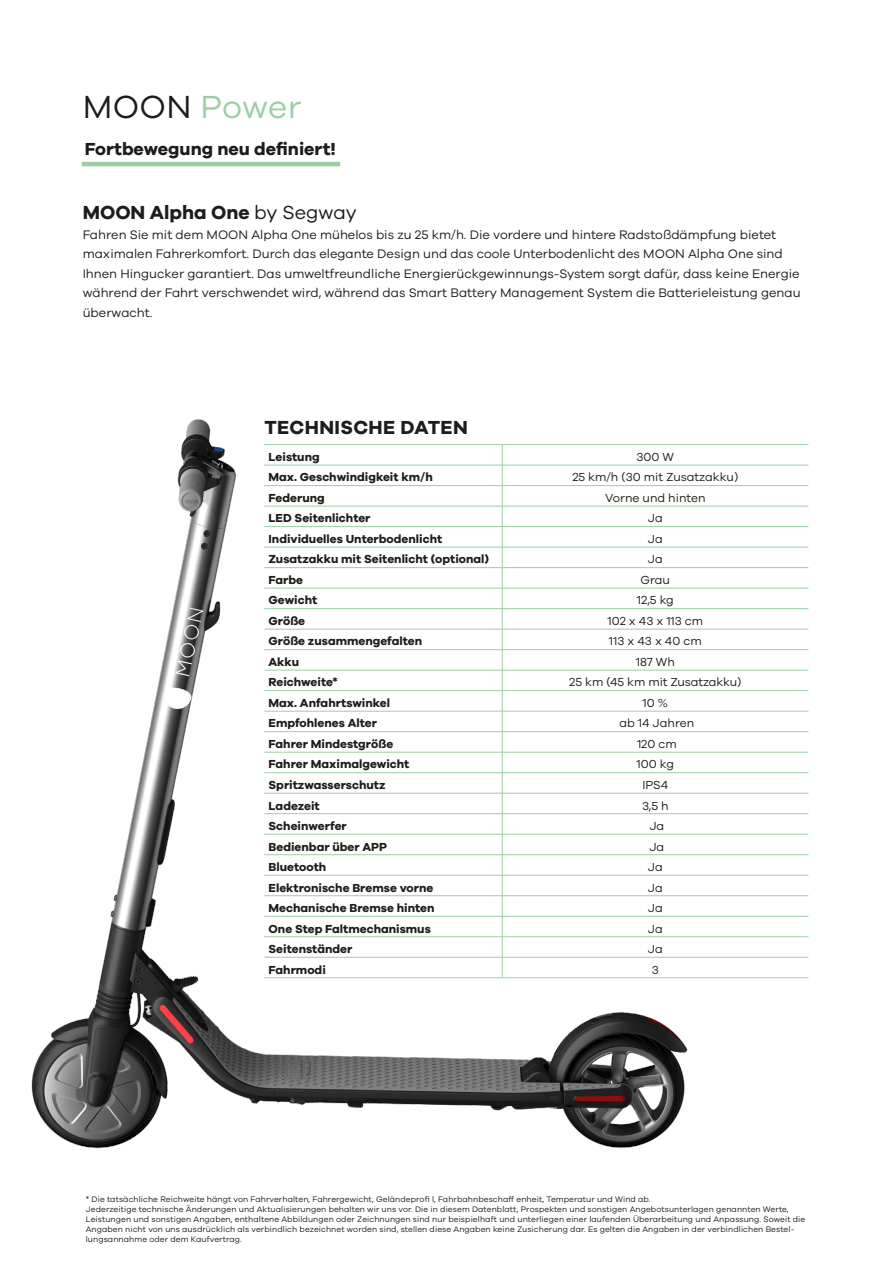
<style>
.page{position:relative;width:893px;height:1263px;background:#fff}
.page>*{position:absolute;margin:0;border:0;box-sizing:border-box;transform-origin:0 0}
.t1{font:33px "Galano Grotesque";letter-spacing:.01em;color:#9ccea5}
.t2{font:700 19.5px "Galano Grotesque";letter-spacing:.005em;color:#1d1d1b}
.t3{font:700 18px "Galano Grotesque";color:#1d1d1b}
.t4{font:12.75px/19.5px "Galano Grotesque";color:#1d1d1b}
.t5{font:700 12px "Galano Grotesque";color:#1d1d1b}
.t6{font:12px "Galano Grotesque";color:#1d1d1b}
.t7{font:8.25px/9.9px "Galano Grotesque";letter-spacing:.01em;color:#1d1d1b}
.s1{color:#1d1d1b}
.s2{font-weight:400}
</style>
<div class="page">
<img style="left:31px;top:419px;width:778px;height:730px">
<hr style="left:82px;top:162px;width:258px;height:4px;background:#9ccea5">
<hr style="left:264px;top:444px;width:238px;height:1px;background:#9ccea5">
<hr style="left:502px;top:444px;width:306px;height:1px;background:#9ccea5">
<hr style="left:264px;top:465px;width:238px;height:1px;background:#9ccea5">
<hr style="left:502px;top:465px;width:306px;height:1px;background:#9ccea5">
<hr style="left:264px;top:485px;width:238px;height:1px;background:#9ccea5">
<hr style="left:502px;top:485px;width:306px;height:1px;background:#9ccea5">
<hr style="left:264px;top:506px;width:238px;height:1px;background:#9ccea5">
<hr style="left:502px;top:506px;width:306px;height:1px;background:#9ccea5">
<hr style="left:264px;top:526px;width:238px;height:1px;background:#9ccea5">
<hr style="left:502px;top:526px;width:306px;height:1px;background:#9ccea5">
<hr style="left:264px;top:547px;width:238px;height:1px;background:#9ccea5">
<hr style="left:502px;top:547px;width:306px;height:1px;background:#9ccea5">
<hr style="left:264px;top:567px;width:238px;height:1px;background:#9ccea5">
<hr style="left:502px;top:567px;width:306px;height:1px;background:#9ccea5">
<hr style="left:264px;top:588px;width:238px;height:1px;background:#9ccea5">
<hr style="left:502px;top:588px;width:306px;height:1px;background:#9ccea5">
<hr style="left:264px;top:608px;width:238px;height:1px;background:#9ccea5">
<hr style="left:502px;top:608px;width:306px;height:1px;background:#9ccea5">
<hr style="left:264px;top:629px;width:238px;height:1px;background:#9ccea5">
<hr style="left:502px;top:629px;width:306px;height:1px;background:#9ccea5">
<hr style="left:264px;top:649px;width:238px;height:1px;background:#9ccea5">
<hr style="left:502px;top:649px;width:306px;height:1px;background:#9ccea5">
<hr style="left:264px;top:670px;width:238px;height:1px;background:#9ccea5">
<hr style="left:502px;top:670px;width:306px;height:1px;background:#9ccea5">
<svg style="left:502px;top:445px;width:1px;height:532px"></svg>
<hr style="left:264px;top:690px;width:238px;height:1px;background:#9ccea5">
<hr style="left:502px;top:690px;width:306px;height:1px;background:#9ccea5">
<hr style="left:264px;top:711px;width:238px;height:1px;background:#9ccea5">
<hr style="left:502px;top:711px;width:306px;height:1px;background:#9ccea5">
<hr style="left:264px;top:731px;width:238px;height:1px;background:#9ccea5">
<hr style="left:502px;top:731px;width:306px;height:1px;background:#9ccea5">
<hr style="left:264px;top:752px;width:238px;height:1px;background:#9ccea5">
<hr style="left:502px;top:752px;width:306px;height:1px;background:#9ccea5">
<hr style="left:264px;top:772px;width:238px;height:1px;background:#9ccea5">
<hr style="left:502px;top:772px;width:306px;height:1px;background:#9ccea5">
<hr style="left:264px;top:793px;width:238px;height:1px;background:#9ccea5">
<hr style="left:502px;top:793px;width:306px;height:1px;background:#9ccea5">
<hr style="left:264px;top:813px;width:238px;height:1px;background:#9ccea5">
<hr style="left:502px;top:813px;width:306px;height:1px;background:#9ccea5">
<hr style="left:264px;top:834px;width:238px;height:1px;background:#9ccea5">
<hr style="left:502px;top:834px;width:306px;height:1px;background:#9ccea5">
<hr style="left:264px;top:854px;width:238px;height:1px;background:#9ccea5">
<hr style="left:502px;top:854px;width:306px;height:1px;background:#9ccea5">
<hr style="left:264px;top:875px;width:238px;height:1px;background:#9ccea5">
<hr style="left:502px;top:875px;width:306px;height:1px;background:#9ccea5">
<hr style="left:264px;top:895px;width:238px;height:1px;background:#9ccea5">
<hr style="left:502px;top:895px;width:306px;height:1px;background:#9ccea5">
<hr style="left:264px;top:916px;width:238px;height:1px;background:#9ccea5">
<hr style="left:502px;top:916px;width:306px;height:1px;background:#9ccea5">
<hr style="left:264px;top:936px;width:238px;height:1px;background:#9ccea5">
<hr style="left:502px;top:936px;width:306px;height:1px;background:#9ccea5">
<hr style="left:264px;top:957px;width:238px;height:1px;background:#9ccea5">
<hr style="left:502px;top:957px;width:306px;height:1px;background:#9ccea5">
<hr style="left:264px;top:977px;width:238px;height:1px;background:#9ccea5">
<hr style="left:502px;top:977px;width:306px;height:1px;background:#9ccea5">
<h1 class="t1" style="left:83px;top:87px;width:220px"><span class="s1">MOON</span> Power</h1>
<h3 class="t3" style="left:85px;top:137px;width:252px">Fortbewegung neu definiert!</h3>
<h2 class="t2" style="left:83px;top:201px;width:276px">MOON Alpha One <span class="s2">by Segway</span></h2>
<p class="t4" style="left:83px;top:224px;width:720px">Fahren Sie mit dem MOON Alpha One mühelos bis zu 25 km/h. Die vordere und hintere Radstoßdämpfung bietet maximalen Fahrerkomfort. Durch das elegante Design und das coole Unterbodenlicht des MOON Alpha One sind Ihnen Hingucker garantiert. Das umweltfreundliche Energierückgewinnungs-System sorgt dafür, dass keine Energie während der Fahrt verschwendet wird, während das Smart Battery Management System die Batterieleistung genau überwacht.</p>
<h2 class="t2" style="left:264px;top:415px;width:205px">TECHNISCHE DATEN</h2>
<h3 class="t5" style="left:269px;top:449px;width:53px">Leistung</h3>
<h3 class="t6" style="left:637px;top:450px;width:39px">300 W</h3>
<h3 class="t5" style="left:269px;top:470px;width:166px">Max. Geschwindigkeit km/h</h3>
<h3 class="t6" style="left:572px;top:470px;width:167px">25 km/h (30 mit Zusatzakku)</h3>
<h3 class="t5" style="left:269px;top:490px;width:58px">Federung</h3>
<h3 class="t6" style="left:605px;top:491px;width:102px">Vorne und hinten</h3>
<h3 class="t5" style="left:269px;top:511px;width:103px">LED Seitenlichter</h3>
<h3 class="t6" style="left:648px;top:511px;width:16px">Ja</h3>
<h3 class="t5" style="left:269px;top:531px;width:175px">Individuelles Unterbodenlicht</h3>
<h3 class="t6" style="left:648px;top:532px;width:16px">Ja</h3>
<h3 class="t5" style="left:269px;top:552px;width:222px">Zusatzakku mit Seitenlicht (optional)</h3>
<h3 class="t6" style="left:648px;top:552px;width:16px">Ja</h3>
<h3 class="t5" style="left:269px;top:572px;width:36px">Farbe</h3>
<h3 class="t6" style="left:641px;top:573px;width:31px">Grau</h3>
<h3 class="t5" style="left:269px;top:593px;width:50px">Gewicht</h3>
<h3 class="t6" style="left:637px;top:593px;width:39px">12,5 kg</h3>
<h3 class="t5" style="left:269px;top:613px;width:38px">Größe</h3>
<h3 class="t6" style="left:607px;top:614px;width:97px">102 x 43 x 113 cm</h3>
<h3 class="t5" style="left:269px;top:634px;width:155px">Größe zusammengefalten</h3>
<h3 class="t6" style="left:609px;top:634px;width:94px">113 x 43 x 40 cm</h3>
<h3 class="t5" style="left:269px;top:654px;width:32px">Akku</h3>
<h3 class="t6" style="left:636px;top:655px;width:41px">187 Wh</h3>
<h3 class="t5" style="left:269px;top:675px;width:71px">Reichweite*</h3>
<h3 class="t6" style="left:569px;top:675px;width:174px">25 km (45 km mit Zusatzakku)</h3>
<h3 class="t5" style="left:269px;top:695px;width:123px">Max. Anfahrtswinkel</h3>
<h3 class="t6" style="left:643px;top:696px;width:27px">10 %</h3>
<h3 class="t5" style="left:269px;top:716px;width:110px">Empfohlenes Alter</h3>
<h3 class="t6" style="left:619px;top:716px;width:76px">ab 14 Jahren</h3>
<h3 class="t5" style="left:269px;top:736px;width:126px">Fahrer Mindestgröße</h3>
<h3 class="t6" style="left:637px;top:737px;width:41px">120 cm</h3>
<h3 class="t5" style="left:269px;top:757px;width:142px">Fahrer Maximalgewicht</h3>
<h3 class="t6" style="left:637px;top:757px;width:39px">100 kg</h3>
<h3 class="t5" style="left:269px;top:777px;width:118px">Spritzwasserschutz</h3>
<h3 class="t6" style="left:642px;top:778px;width:27px">IPS4</h3>
<h3 class="t5" style="left:269px;top:798px;width:53px">Ladezeit</h3>
<h3 class="t6" style="left:642px;top:798px;width:28px">3,5 h</h3>
<h3 class="t5" style="left:269px;top:818px;width:80px">Scheinwerfer</h3>
<h3 class="t6" style="left:649px;top:819px;width:16px">Ja</h3>
<h3 class="t5" style="left:269px;top:839px;width:120px">Bedienbar über APP</h3>
<h3 class="t6" style="left:649px;top:839px;width:16px">Ja</h3>
<h3 class="t5" style="left:269px;top:859px;width:59px">Bluetooth</h3>
<h3 class="t6" style="left:648px;top:860px;width:16px">Ja</h3>
<h3 class="t5" style="left:269px;top:880px;width:166px">Elektronische Bremse vorne</h3>
<h3 class="t6" style="left:648px;top:880px;width:16px">Ja</h3>
<h3 class="t5" style="left:269px;top:900px;width:167px">Mechanische Bremse hinten</h3>
<h3 class="t6" style="left:648px;top:901px;width:16px">Ja</h3>
<h3 class="t5" style="left:269px;top:921px;width:164px">One Step Faltmechanismus</h3>
<h3 class="t6" style="left:648px;top:921px;width:16px">Ja</h3>
<h3 class="t5" style="left:269px;top:941px;width:85px">Seitenständer</h3>
<h3 class="t6" style="left:648px;top:942px;width:16px">Ja</h3>
<h3 class="t5" style="left:269px;top:962px;width:59px">Fahrmodi</h3>
<h3 class="t6" style="left:652px;top:962px;width:9px">3</h3>
<p class="t7" style="left:86px;top:1194px;width:721px">* Die tatsächliche Reichweite hängt von Fahrverhalten, Fahrergewicht, Geländeprofi l, Fahrbahnbeschaff enheit, Temperatur und Wind ab.<br>Jederzeitige technische Änderungen und Aktualisierungen behalten wir uns vor. Die in diesem Datenblatt, Prospekten und sonstigen Angebotsunterlagen genannten Werte, Leistungen und sonstigen Angaben, enthaltene Abbildungen oder Zeichnungen sind nur beispielhaft und unterliegen einer laufenden Überarbeitung und Anpassung. Soweit die Angaben nicht von uns ausdrücklich als verbindlich bezeichnet worden sind, stellen diese Angaben keine Zusicherung dar. Es gelten die Angaben in der verbindlichen Bestel&shy;lungsannahme oder dem Kaufvertrag.</p>
</div>
